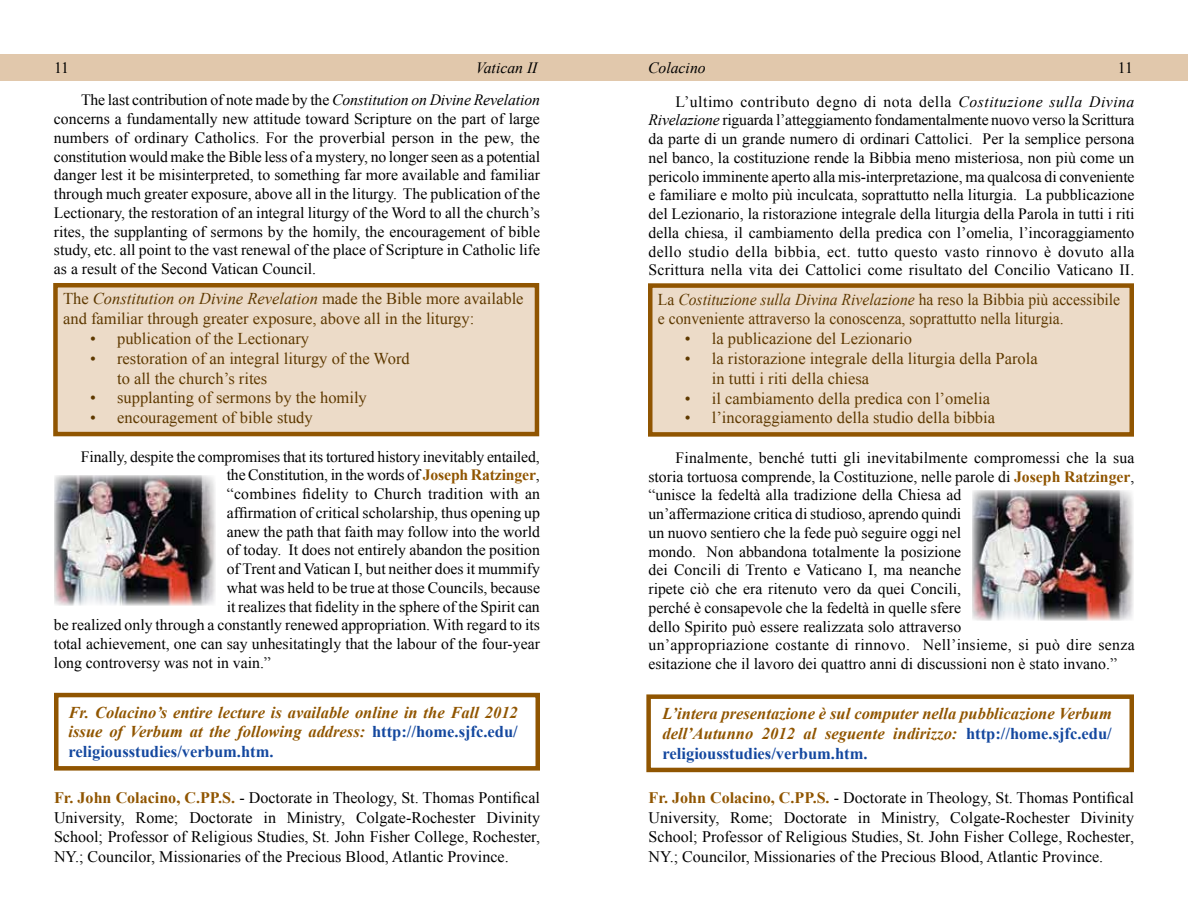
<style>
.page{position:relative;width:1188px;height:918px;background:#fff}
.page>*{position:absolute;margin:0;border:0;box-sizing:border-box;transform-origin:0 0}
.t1{font:16.5px/19.8px "Times New Roman";color:#5e3900}
.t2{font:italic 700 16.5px/19.8px "Times New Roman";color:#905501;text-align:justify}
.t3{font:16.5px/19.8px "Times New Roman";color:#5e3900;scale:.95 1}
.t4{font:16.05px/19.5px "Times New Roman";color:#000;text-align:justify}
.t5{font:15.75px/18.8px "Times New Roman";color:#000;text-align:justify}
.t6{font:italic 15.75px "Times New Roman";color:#000}
.s1{font-style:italic}
.s2{font-weight:700;color:#905501}
.s3{font-style:normal;color:#14489f}
</style>
<div class="page">
<div style="left:54px;top:693px;width:486px;height:78px;background:#fff;border:4px solid #905501"></div>
<div style="left:0;top:54px;width:597px;height:27px;background:#e1c8ac"></div>
<div style="left:594px;top:54px;width:594px;height:27px;background:#e1c8ac"></div>
<div style="left:55px;top:285px;width:482px;height:149px;background:#ecdbc8"></div>
<div style="left:53px;top:283px;width:486px;height:153px;border:4px solid #905501"></div>
<img style="left:54px;top:475px;width:162px;height:131px">
<div style="left:646px;top:694px;width:488px;height:78px;background:#fff;border:4px solid #905501"></div>
<div style="left:650px;top:286px;width:482px;height:148px;background:#ecdbc8"></div>
<div style="left:648px;top:283px;width:486px;height:154px;border:4px solid #905501"></div>
<img style="left:972px;top:490px;width:162px;height:131px">
<p class="t5" style="left:54px;top:58px;width:17px">11</p>
<p class="t6" style="left:476px;top:57px;width:63px">Vatican II</p>
<p class="t6" style="left:648px;top:57px;width:59px">Colacino</p>
<p class="t5" style="left:1118px;top:58px;width:17px">11</p>
<p class="t5" style="left:54px;top:91px;width:488px;text-indent:27px">The last contribution of note made by the <span class="s1">Constitution on Divine Revelation </span>concerns a fundamentally new attitude toward Scripture on the part of large numbers of ordinary Catholics. For the proverbial person in the pew, the constitution would make the Bible less of a mystery, no longer seen as a potential danger lest it be misinterpreted, to something far more available and familiar through much greater exposure, above all in the liturgy. The publication of the Lectionary, the restoration of an integral liturgy of the Word to all the church’s rites, the supplanting of sermons by the homily, the encouragement of bible study, etc. all point to the vast renewal of the place of Scripture in Catholic life as a result of the Second Vatican Council.</p>
<p class="t1" style="left:63px;top:289px;width:462px">The <span class="s1">Constitution on Divine Revelation</span> made the Bible more available and familiar through greater exposure, above all in the liturgy:</p>
<p class="t1" style="left:90px;top:328px;width:221px">• publication of the Lectionary</p>
<p class="t1" style="left:117px;top:348px;width:294px;text-indent:-27px">• restoration of an integral liturgy of the Word to all the church’s rites</p>
<p class="t1" style="left:90px;top:388px;width:278px">• supplanting of sermons by the homily</p>
<p class="t1" style="left:90px;top:407px;width:224px">• encouragement of bible study</p>
<p class="t5" style="left:648px;top:92px;width:488px;text-indent:27px">L’ultimo contributo degno di nota della <span class="s1">Costituzione sulla Divina Rivelazione</span> riguarda l’atteggiamento fondamentalmente nuovo verso la Scrittura da parte di un grande numero di ordinari Cattolici. Per la semplice persona nel banco, la costituzione rende la Bibbia meno misteriosa, non più come un pericolo imminente aperto alla mis-interpretazione, ma qualcosa di conveniente e familiare e molto più inculcata, soprattutto nella liturgia. La pubblicazione del Lezionario, la ristorazione integrale della liturgia della Parola in tutti i riti della chiesa, il cambiamento della predica con l’omelia, l’incoraggiamento dello studio della bibbia, ect. tutto questo vasto rinnovo è dovuto alla Scrittura nella vita dei Cattolici come risultato del Concilio Vaticano II.</p>
<p class="t3" style="left:658px;top:289px;width:488px">La <span class="s1">Costituzione sulla Divina Rivelazione</span> ha reso la Bibbia più accessibile e conveniente attraverso la conoscenza, soprattutto nella liturgia.</p>
<p class="t1" style="left:685px;top:329px;width:229px">• la publicazione del Lezionario</p>
<p class="t1" style="left:712px;top:348px;width:327px;text-indent:-27px">• la ristorazione integrale della liturgia della Parola in tutti i riti della chiesa</p>
<p class="t1" style="left:685px;top:388px;width:307px">• il cambiamento della predica con l’omelia</p>
<p class="t1" style="left:685px;top:408px;width:312px">• l’incoraggiamento della studio della bibbia</p>
<p class="t5" style="left:81px;top:447px;width:460px">Finally, despite the compromises that its tortured history inevitably entailed,</p>
<p class="t5" style="left:227px;top:465px;width:315px">the Constitution, in the words of <span class="s2">Joseph Ratzinger</span>,</p>
<p class="t5" style="left:227px;top:484px;width:315px">“combines fidelity to Church tradition with an</p>
<p class="t5" style="left:227px;top:503px;width:315px">affirmation of critical scholarship, thus opening up</p>
<p class="t5" style="left:227px;top:522px;width:315px">anew the path that faith may follow into the world</p>
<p class="t5" style="left:227px;top:540px;width:315px">of today. It does not entirely abandon the position</p>
<p class="t5" style="left:227px;top:559px;width:315px">of Trent and Vatican I, but neither does it mummify</p>
<p class="t5" style="left:227px;top:578px;width:315px">what was held to be true at those Councils, because</p>
<p class="t5" style="left:227px;top:597px;width:315px">it realizes that fidelity in the sphere of the Spirit can</p>
<p class="t5" style="left:54px;top:615px;width:488px">be realized only through a constantly renewed appropriation. With regard to its</p>
<p class="t5" style="left:54px;top:634px;width:488px">total achievement, one can say unhesitatingly that the labour of the four-year</p>
<p class="t5" style="left:54px;top:653px;width:218px">long controversy was not in vain.”</p>
<p class="t5" style="left:648px;top:448px;width:488px;text-align:left;text-indent:27px">Finalmente, benché tutti gli inevitabilmente compromessi che la sua storia tortuosa comprende, la Costituzione, nelle parole di <span class="s2">Joseph Ratzinger</span>, “unisce la fedeltà alla tradizione della Chiesa ad<br>un’affermazione critica di studioso, aprendo quindi<br>un nuovo sentiero che la fede può seguire oggi nel<br>mondo. Non abbandona totalmente la posizione<br>dei Concili di Trento e Vaticano I, ma neanche<br>ripete ciò che era ritenuto vero da quei Concili,<br>perché è consapevole che la fedeltà in quelle sfere<br>dello Spirito può essere realizzata solo attraverso<br>un’appropriazione costante di rinnovo. Nell’insieme, si può dire senza esitazione che il lavoro dei quattro anni di discussioni non è stato invano.”</p>
<p class="t2" style="left:663px;top:703px;width:451px">L’intera presentazione è sul computer nella pubblicazione Verbum dell’Autunno 2012 al seguente indirizzo: <span class="s3">http://home.sjfc.edu/ religiousstudies/verbum.htm.</span></p>
<p class="t2" style="left:69px;top:702px;width:451px">Fr. Colacino’s entire lecture is available online in the Fall 2012 issue of Verbum at the following address: <span class="s3">http://home.sjfc.edu/ religiousstudies/verbum.htm.</span></p>
<p class="t4" style="left:54px;top:788px;width:488px"><span class="s2">Fr. John Colacino, C.PP.S.</span> - Doctorate in Theology, St. Thomas Pontifical University, Rome; Doctorate in Ministry, Colgate-Rochester Divinity School; Professor of Religious Studies, St. John Fisher College, Rochester, NY.; Councilor, Missionaries of the Precious Blood, Atlantic Province.</p>
<p class="t4" style="left:649px;top:788px;width:487px"><span class="s2">Fr. John Colacino, C.PP.S.</span> - Doctorate in Theology, St. Thomas Pontifical University, Rome; Doctorate in Ministry, Colgate-Rochester Divinity School; Professor of Religious Studies, St. John Fisher College, Rochester, NY.; Councilor, Missionaries of the Precious Blood, Atlantic Province.</p>
</div>
